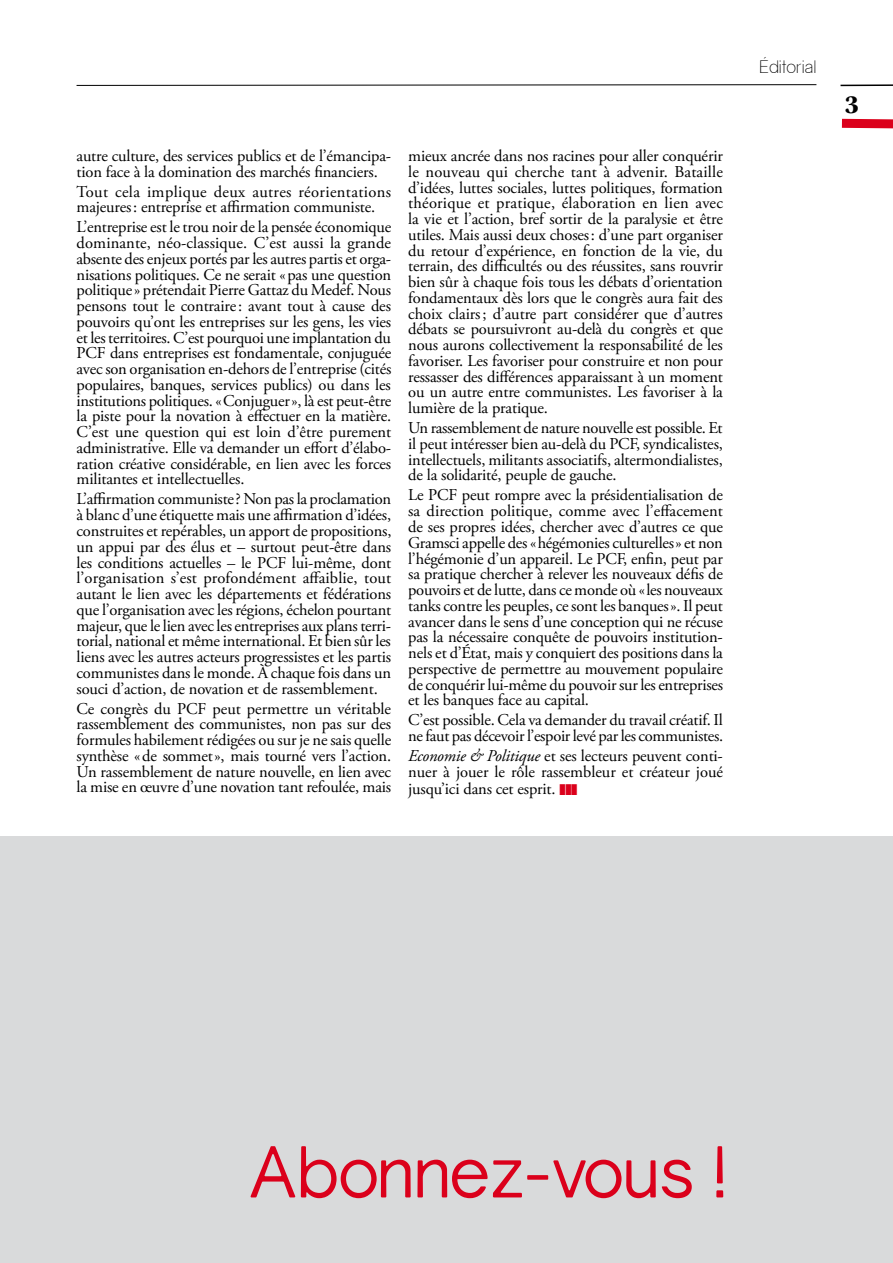
<style>
.page{position:relative;width:893px;height:1263px;background:#fff}
.page>*{position:absolute;margin:0;border:0;box-sizing:border-box;transform-origin:0 0}
.t1{font:72px "Gravity";letter-spacing:-.02em;color:#db001b}
.t2{font:700 27px "Kepler Std";color:#000}
.t3{font:300 18px "Gravity";letter-spacing:-.005em;color:#000}
.t4{font:16.5px/15.8px "Adobe Garamond Pro";letter-spacing:-.01em;color:#000;text-align:justify}
.s1{font-style:italic}
</style>
<div class="page">
<svg style="left:76px;top:84px;width:741px;height:2px"></svg>
<hr style="left:840px;top:84px;width:53px;height:2px;background:#000">
<svg style="left:841px;top:118px;width:52px;height:11px"></svg>
<div style="left:0;top:837px;width:893px;height:426px;background:#d9dadb"></div>
<p class="t4" style="left:77px;top:148px;width:316px">autre culture, des services publics et de l’émancipa&shy;tion face à la domination des marchés financiers.</p>
<p class="t4" style="left:77px;top:184px;width:316px">Tout cela implique deux autres réorientations majeures: entreprise et affirmation communiste.</p>
<p class="t4" style="left:77px;top:220px;width:316px">L’entreprise est le trou noir de la pensée économique dominante, néo-classique. C’est aussi la grande absente des enjeux portés par les autres partis et orga&shy;nisations politiques. Ce ne serait «pas une question politique» prétendait Pierre Gattaz du Medef. Nous pensons tout le contraire: avant tout à cause des pouvoirs qu’ont les entreprises sur les gens, les vies et les territoires. C’est pourquoi une implantation du PCF dans entreprises est fondamentale, conjuguée avec son organisation en-dehors de l’entreprise (cités populaires, banques, services publics) ou dans les institutions politiques. «Conjuguer», là est peut-être la piste pour la novation à effectuer en la matière.<br>C’est une question qui est loin d’être purement administrative. Elle va demander un effort d’élabo&shy;ration créative considérable, en lien avec les forces militantes et intellectuelles.</p>
<p class="t4" style="left:77px;top:492px;width:316px">L’affirmation communiste? Non pas la proclamation à blanc d’une étiquette mais une affirmation d’idées, construites et repérables, un apport de propositions, un appui par des élus et – surtout peut-être dans les conditions actuelles – le PCF lui-même, dont l’organisation s’est profondément affaiblie, tout autant le lien avec les départements et fédérations que l’organisation avec les régions, échelon pourtant majeur, que le lien avec les entreprises aux plans terri&shy;torial, national et même international. Et bien sûr les liens avec les autres acteurs progressistes et les partis communistes dans le monde. À chaque fois dans un souci d’action, de novation et de rassemblement.</p>
<p class="t4" style="left:77px;top:701px;width:316px">Ce congrès du PCF peut permettre un véritable rassemblement des communistes, non pas sur des formules habilement rédigées ou sur je ne sais quelle synthèse «de sommet», mais tourné vers l’action.<br>Un rassemblement de nature nouvelle, en lien avec la mise en œuvre d’une novation tant refoulée, mais</p>
<p class="t4" style="left:408px;top:149px;width:316px">mieux ancrée dans nos racines pour aller conquérir le nouveau qui cherche tant à advenir. Bataille d’idées, luttes sociales, luttes politiques, formation théorique et pratique, élaboration en lien avec la vie et l’action, bref sortir de la paralysie et être utiles. Mais aussi deux choses: d’une part organiser du retour d’expérience, en fonction de la vie, du terrain, des difficultés ou des réussites, sans rouvrir bien sûr à chaque fois tous les débats d’orientation fondamentaux dès lors que le congrès aura fait des choix clairs; d’autre part considérer que d’autres débats se poursuivront au-delà du congrès et que nous aurons collectivement la responsabilité de les favoriser. Les favoriser pour construire et non pour ressasser des différences apparaissant à un moment ou un autre entre communistes. Les favoriser à la lumière de la pratique.</p>
<p class="t4" style="left:408px;top:421px;width:316px">Un rassemblement de nature nouvelle est possible. Et il peut intéresser bien au-delà du PCF, syndicalistes, intellectuels, militants associatifs, altermondialistes, de la solidarité, peuple de gauche.</p>
<p class="t4" style="left:408px;top:488px;width:316px">Le PCF peut rompre avec la présidentialisation de sa direction politique, comme avec l’effacement de ses propres idées, chercher avec d’autres ce que Gramsci appelle des «hégémonies culturelles» et non l’hégémonie d’un appareil. Le PCF, enfin, peut par sa pratique chercher à relever les nouveaux défis de pouvoirs et de lutte, dans ce monde où «les nouveaux tanks contre les peuples, ce sont les banques». Il peut avancer dans le sens d’une conception qui ne récuse pas la nécessaire conquête de pouvoirs institution&shy;nels et d’État, mais y conquiert des positions dans la perspective de permettre au mouvement populaire de conquérir lui-même du pouvoir sur les entreprises et les banques face au capital.</p>
<p class="t4" style="left:408px;top:713px;width:316px">C’est possible. Cela va demander du travail créatif. Il ne faut pas décevoir l’espoir levé par les communistes.</p>
<p class="t4" style="left:408px;top:748px;width:316px"><span class="s1">Economie &amp; Politique</span> et ses lecteurs peuvent conti&shy;nuer à jouer le rôle rassembleur et créateur joué</p>
<p class="t4" style="left:408px;top:781px;width:149px">jusqu’ici dans cet esprit.</p>
<p class="t3" style="left:760px;top:57px;width:58px">éditorial</p>
<h2 class="t2" style="left:845px;top:89px;width:15px">3</h2>
<h1 class="t1" style="left:248px;top:1131px;width:481px">Abonnez-vous !</h1>
</div>
